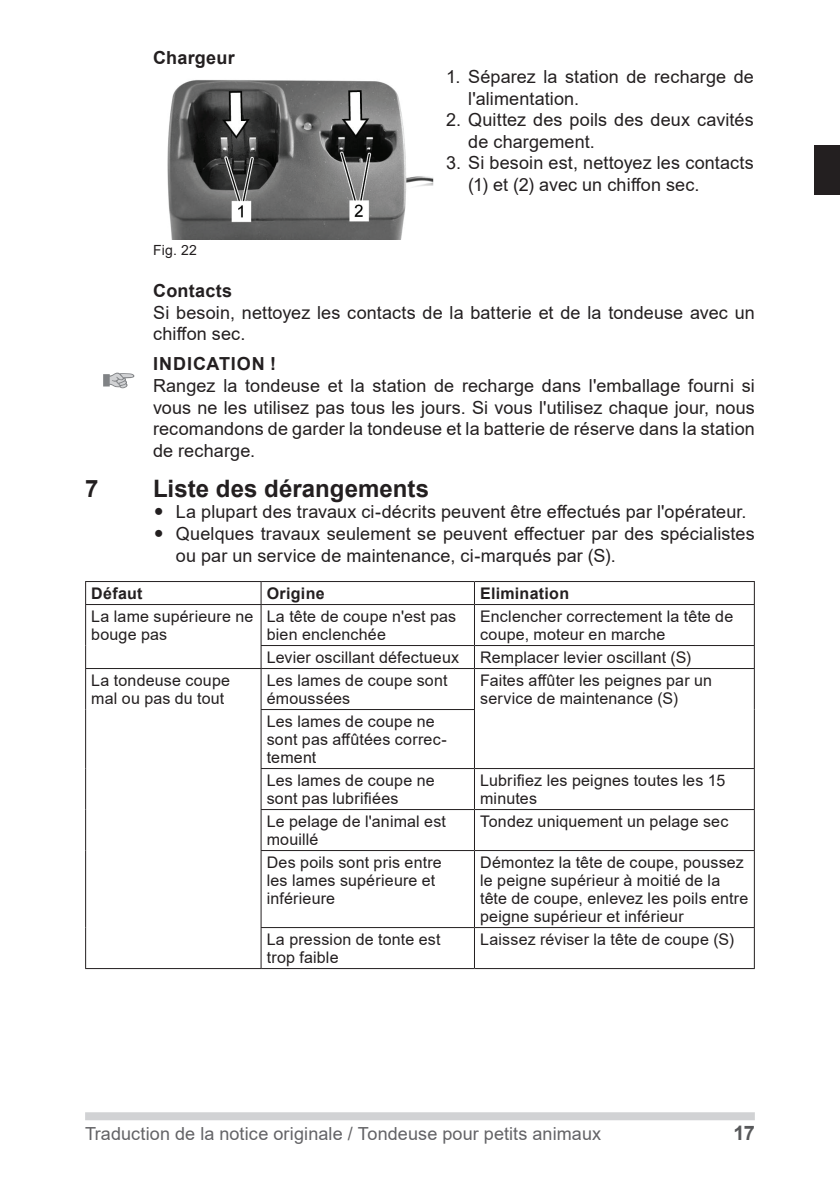
<style>
.page{position:relative;width:840px;height:1191px;background:#fff}
.page>*{position:absolute;margin:0;border:0;box-sizing:border-box;transform-origin:0 0}
.t1{font:700 24px "Arial";color:#231f20}
.t2{font:700 20px "Arial";color:#57585a}
.InfoHinweis-Tabell{font:18px/21.6px "Arial";letter-spacing:.005em;color:#231f20}
.Grundtext{font:18px/21.6px "Arial";letter-spacing:.005em;color:#231f20}
.t3{font:18px "Arial";letter-spacing:.005em;color:#636366}
.Überschrift_4_Zwis{font:700 18px "Arial";letter-spacing:.01em;color:#231f20}
.Warnhinweis_Gefahr{font:700 18px "Arial";letter-spacing:.05em;color:#231f20}
.Tabelle_Grundtext{font:16px/18px "Arial";letter-spacing:.01em;color:#231f20}
.Tabelle_Kopfzeile{font:700 16px "Arial";letter-spacing:.015em;color:#231f20}
.t4{font:14px "Arial";color:#231f20}
</style>
<div class="page">
<div style="left:814px;top:145px;width:25px;height:50px;background:#231f20"></div>
<div style="left:85px;top:1112px;width:669px;height:8px;background:#d1d2d4"></div>
<img style="left:167px;top:80px;width:266px;height:159px">
<svg style="left:103px;top:373px;width:31px;height:15px"></svg>
<hr style="left:85px;top:605px;width:1px;height:40px;background:#231f20">
<svg style="left:85px;top:645px;width:1px;height:23px"></svg>
<hr style="left:260px;top:605px;width:1px;height:40px;background:#231f20">
<hr style="left:473px;top:605px;width:1px;height:40px;background:#231f20">
<hr style="left:753px;top:605px;width:1px;height:40px;background:#231f20">
<hr style="left:260px;top:645px;width:214px;height:1px;background:#231f20">
<svg style="left:260px;top:646px;width:1px;height:22px"></svg>
<hr style="left:474px;top:645px;width:280px;height:1px;background:#231f20">
<svg style="left:753px;top:646px;width:1px;height:22px"></svg>
<hr style="left:85px;top:668px;width:176px;height:1px;background:#231f20">
<hr style="left:85px;top:669px;width:1px;height:40px;background:#231f20">
<hr style="left:85px;top:709px;width:1px;height:59px;background:#231f20">
<hr style="left:85px;top:768px;width:1px;height:41px;background:#231f20">
<hr style="left:85px;top:809px;width:1px;height:41px;background:#231f20">
<hr style="left:85px;top:850px;width:1px;height:77px;background:#231f20">
<hr style="left:85px;top:927px;width:1px;height:41px;background:#231f20">
<hr style="left:261px;top:668px;width:213px;height:1px;background:#231f20">
<hr style="left:260px;top:669px;width:1px;height:40px;background:#231f20">
<hr style="left:474px;top:668px;width:280px;height:1px;background:#231f20">
<hr style="left:473px;top:669px;width:1px;height:40px;background:#231f20">
<hr style="left:753px;top:669px;width:1px;height:40px;background:#231f20">
<hr style="left:753px;top:709px;width:1px;height:59px;background:#231f20">
<hr style="left:260px;top:709px;width:214px;height:1px;background:#231f20">
<hr style="left:260px;top:710px;width:1px;height:58px;background:#231f20">
<hr style="left:473px;top:710px;width:1px;height:58px;background:#231f20">
<hr style="left:260px;top:768px;width:214px;height:1px;background:#231f20">
<hr style="left:260px;top:769px;width:1px;height:40px;background:#231f20">
<hr style="left:474px;top:768px;width:280px;height:1px;background:#231f20">
<hr style="left:473px;top:769px;width:1px;height:40px;background:#231f20">
<hr style="left:753px;top:769px;width:1px;height:40px;background:#231f20">
<hr style="left:260px;top:809px;width:214px;height:1px;background:#231f20">
<hr style="left:260px;top:810px;width:1px;height:40px;background:#231f20">
<hr style="left:474px;top:809px;width:280px;height:1px;background:#231f20">
<hr style="left:473px;top:810px;width:1px;height:40px;background:#231f20">
<hr style="left:753px;top:810px;width:1px;height:40px;background:#231f20">
<hr style="left:260px;top:850px;width:214px;height:1px;background:#231f20">
<hr style="left:260px;top:851px;width:1px;height:76px;background:#231f20">
<hr style="left:474px;top:850px;width:280px;height:1px;background:#231f20">
<hr style="left:473px;top:851px;width:1px;height:76px;background:#231f20">
<hr style="left:753px;top:851px;width:1px;height:76px;background:#231f20">
<hr style="left:260px;top:927px;width:214px;height:1px;background:#231f20">
<hr style="left:260px;top:928px;width:1px;height:40px;background:#231f20">
<hr style="left:474px;top:927px;width:280px;height:1px;background:#231f20">
<hr style="left:473px;top:928px;width:1px;height:40px;background:#231f20">
<hr style="left:753px;top:928px;width:1px;height:40px;background:#231f20">
<hr style="left:85px;top:968px;width:176px;height:1px;background:#231f20">
<hr style="left:261px;top:968px;width:213px;height:1px;background:#231f20">
<hr style="left:474px;top:968px;width:280px;height:1px;background:#231f20">
<hr style="left:85px;top:581px;width:176px;height:1px;background:#231f20">
<svg style="left:85px;top:582px;width:1px;height:22px"></svg>
<hr style="left:261px;top:581px;width:213px;height:1px;background:#231f20">
<svg style="left:260px;top:582px;width:1px;height:22px"></svg>
<hr style="left:474px;top:581px;width:280px;height:1px;background:#231f20">
<svg style="left:753px;top:582px;width:1px;height:22px"></svg>
<hr style="left:85px;top:604px;width:176px;height:1px;background:#231f20">
<hr style="left:261px;top:604px;width:213px;height:1px;background:#231f20">
<hr style="left:474px;top:604px;width:280px;height:1px;background:#231f20">
<p class="Überschrift_4_Zwis" style="left:153px;top:45px;width:83px">Chargeur</p>
<p class="InfoHinweis-Tabell" style="left:468px;top:66px;width:287px;text-indent:-22px">1. Séparez la station de recharge de l'alimentation.</p>
<p class="InfoHinweis-Tabell" style="left:468px;top:109px;width:287px;text-indent:-22px">2. Quittez des poils des deux cavités de chargement.</p>
<p class="InfoHinweis-Tabell" style="left:468px;top:152px;width:287px;text-indent:-22px">3. Si besoin est, nettoyez les contacts (1) et (2) avec un chiffon sec.</p>
<p class="t4" style="left:153px;top:241px;width:45px">Fig. 22</p>
<p class="Überschrift_4_Zwis" style="left:153px;top:278px;width:80px">Contacts</p>
<p class="Grundtext" style="left:153px;top:301px;width:602px">Si besoin, nettoyez les contacts de la batterie et de la tondeuse avec un chiffon sec.</p>
<p class="Warnhinweis_Gefahr" style="left:153px;top:351px;width:124px">INDICATION !</p>
<p class="InfoHinweis-Tabell" style="left:153px;top:375px;width:603px;text-align:justify">Rangez la tondeuse et la station de recharge dans l'emballage fourni si vous ne les utilisez pas tous les jours. Si vous l'utilisez chaque jour, nous recomandons de garder la tondeuse et la batterie de réserve dans la station de recharge.</p>
<p class="t1" style="left:85px;top:471px;width:15px">7</p>
<p class="t1" style="left:153px;top:471px;width:277px">Liste des dérangements</p>
<p class="InfoHinweis-Tabell" style="left:176px;top:501px;width:571px">La plupart des travaux ci-décrits peuvent être effectués par l'opérateur.</p>
<p class="InfoHinweis-Tabell" style="left:176px;top:523px;width:580px">Quelques travaux seulement se peuvent effectuer par des spécialistes ou par un service de maintenance, ci-marqués par (S).</p>
<p class="Tabelle_Kopfzeile" style="left:91px;top:582px;width:53px">Défaut</p>
<p class="Tabelle_Kopfzeile" style="left:266px;top:582px;width:59px">Origine</p>
<p class="Tabelle_Kopfzeile" style="left:480px;top:582px;width:90px">Elimination</p>
<p class="Tabelle_Grundtext" style="left:91px;top:607px;width:163px">La lame supérieure ne bouge pas</p>
<p class="Tabelle_Grundtext" style="left:266px;top:607px;width:191px">La tête de coupe n'est pas bien enclenchée</p>
<p class="Tabelle_Grundtext" style="left:480px;top:607px;width:254px">Enclencher correctement la tête de coupe, moteur en marche</p>
<p class="Tabelle_Grundtext" style="left:266px;top:648px;width:194px">Levier oscillant défectueux</p>
<p class="Tabelle_Grundtext" style="left:480px;top:648px;width:212px">Remplacer levier oscillant (S)</p>
<p class="Tabelle_Grundtext" style="left:91px;top:671px;width:140px">La tondeuse coupe mal ou pas du tout</p>
<p class="Tabelle_Grundtext" style="left:266px;top:671px;width:182px">Les lames de coupe sont émoussées</p>
<p class="Tabelle_Grundtext" style="left:480px;top:671px;width:233px">Faites affûter les peignes par un service de maintenance (S)</p>
<p class="Tabelle_Grundtext" style="left:266px;top:712px;width:181px">Les lames de coupe ne sont pas affûtées correc&shy;tement</p>
<p class="Tabelle_Grundtext" style="left:266px;top:771px;width:169px">Les lames de coupe ne sont pas lubrifiées</p>
<p class="Tabelle_Grundtext" style="left:480px;top:771px;width:246px">Lubrifiez les peignes toutes les 15 minutes</p>
<p class="Tabelle_Grundtext" style="left:266px;top:812px;width:181px">Le pelage de l'animal est mouillé</p>
<p class="Tabelle_Grundtext" style="left:480px;top:812px;width:250px">Tondez uniquement un pelage sec</p>
<p class="Tabelle_Grundtext" style="left:266px;top:853px;width:176px">Des poils sont pris entre les lames supérieure et inférieure</p>
<p class="Tabelle_Grundtext" style="left:480px;top:853px;width:269px">Démontez la tête de coupe, poussez le peigne supérieur à moitié de la tête de coupe, enlevez les poils entre peigne supérieur et inférieur</p>
<p class="Tabelle_Grundtext" style="left:266px;top:930px;width:175px">La pression de tonte est trop faible</p>
<p class="Tabelle_Grundtext" style="left:480px;top:930px;width:255px">Laissez réviser la tête de coupe (S)</p>
<p class="t3" style="left:85px;top:1121px;width:517px">Traduction de la notice originale / Tondeuse pour petits animaux</p>
<p class="t2" style="left:733px;top:1118px;width:23px">17</p>
</div>
